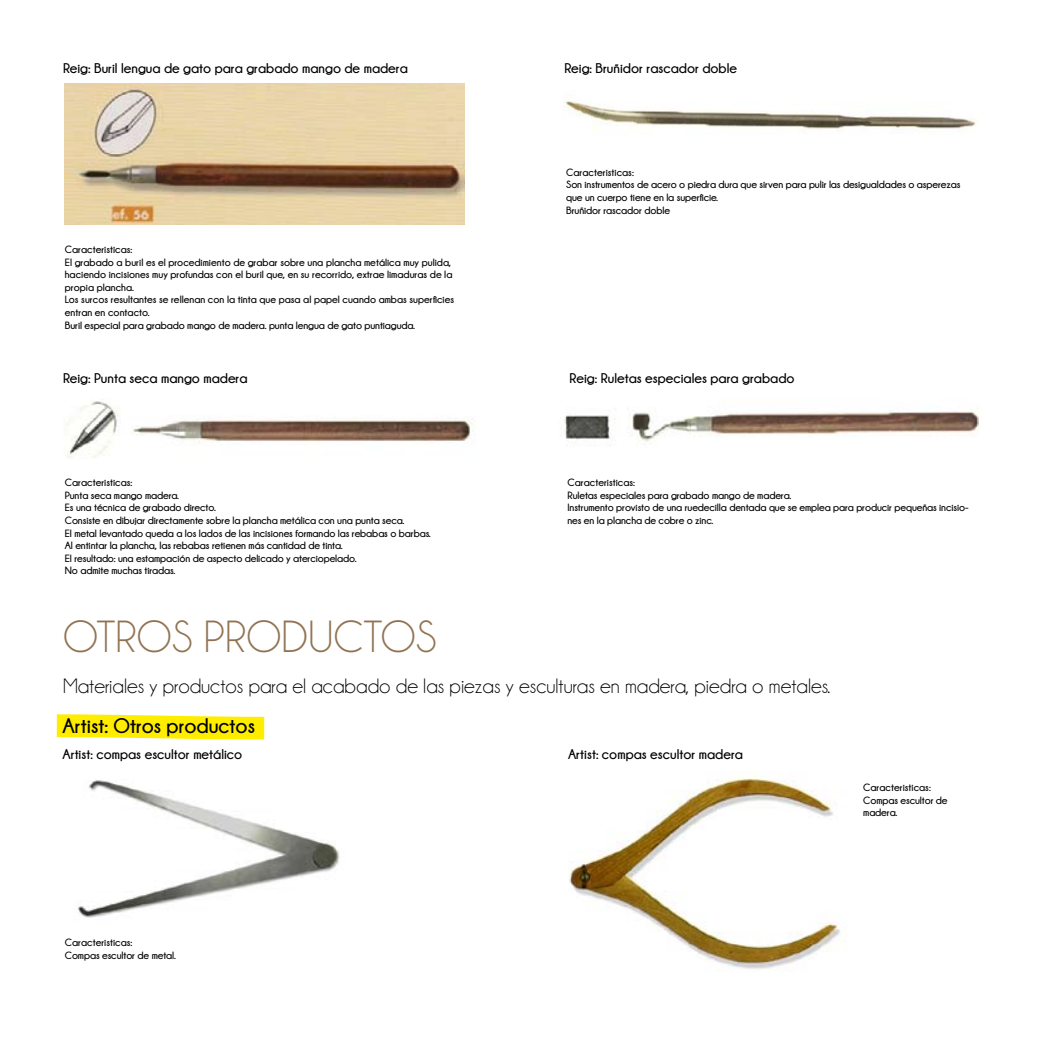
<style>
.page{position:relative;width:1042px;height:1042px;background:#fff}
.page>*{position:absolute;margin:0;border:0;box-sizing:border-box;transform-origin:0 0}
.t1{font:45.5px "Champagne&Limousines";color:#917353}
.t2{font:21px "Champagne&Limousines";color:#000}
.t3{font:700 21px "Champagne&Limousines";color:#000}
.t4{font:700 14px "Champagne&Limousines";color:#000}
.t5{font:700 10.5px/12.6px "Champagne&Limousines";letter-spacing:-.01em;color:#000}
</style>
<div class="page">
<img style="left:64px;top:83px;width:401px;height:141px">
<img style="left:66px;top:401px;width:407px;height:57px">
<img style="left:564px;top:408px;width:415px;height:34px">
<img style="left:563px;top:100px;width:413px;height:34px">
<svg style="left:56px;top:714px;width:209px;height:26px"></svg>
<img style="left:77px;top:780px;width:263px;height:138px">
<img style="left:569px;top:777px;width:271px;height:192px">
<h3 class="t4" style="left:63px;top:60px;width:346px">Reig: Buril lengua de gato para grabado mango de madera</h3>
<p class="t5" style="left:65px;top:243px;width:391px">Caracteristicas:<br>El grabado a buril es el procedimiento de grabar sobre una plancha metálica muy pulida, haciendo incisiones muy profundas con el buril que, en su recorrido, extrae limaduras de la propia plancha.<br>Los surcos resultantes se rellenan con la tinta que pasa al papel cuando ambas superficies entran en contacto.<br>Buril especial para grabado mango de madera. punta lengua de gato puntiaguda.</p>
<h3 class="t4" style="left:63px;top:371px;width:186px">Reig: Punta seca mango madera</h3>
<p class="t5" style="left:65px;top:476px;width:367px">Caracteristicas:<br>Punta seca mango madera.<br>Es una técnica de grabado directo.<br>Consiste en dibujar directamente sobre la plancha metálica con una punta seca.<br>El metal levantado queda a los lados de las incisiones formando las rebabas o barbas.<br>Al entintar la plancha, las rebabas retienen más cantidad de tinta.<br>El resultado: una estampación de aspecto delicado y aterciopelado.<br>No admite muchas tiradas.</p>
<h1 class="t1" style="left:63px;top:613px;width:375px">OTROS PRODUCTOS</h1>
<h3 class="t4" style="left:564px;top:60px;width:174px">Reig: Bruñidor rascador doble</h3>
<p class="t5" style="left:566px;top:166px;width:396px">Caracteristicas:<br>Son instrumentos de acero o piedra dura que sirven para pulir las desigualdades o asperezas que un cuerpo tiene en la superficie.<br>Bruñidor rascador doble</p>
<h3 class="t4" style="left:569px;top:371px;width:226px">Reig: Ruletas especiales para grabado</h3>
<p class="t5" style="left:567px;top:476px;width:403px">Caracteristicas:<br>Ruletas especiales para grabado mango de madera.<br>Instrumento provisto de una ruedecilla dentada que se emplea para producir pequeñas incisio&shy;nes en la plancha de cobre o zinc.</p>
<h2 class="t2" style="left:63px;top:676px;width:769px">Materiales y productos para el acabado de las piezas y esculturas en madera, piedra o metales.</h2>
<h2 class="t3" style="left:63px;top:714px;width:194px">Artist: Otros productos</h2>
<h3 class="t4" style="left:63px;top:746px;width:181px">Artist: compas escultor metálico</h3>
<p class="t5" style="left:65px;top:936px;width:113px">Caracteristicas:<br>Compas escultor de metal.</p>
<h3 class="t4" style="left:568px;top:746px;width:176px">Artist: compas escultor madera</h3>
<p class="t5" style="left:863px;top:781px;width:86px">Caracteristicas:<br>Compas escultor de madera.</p>
</div>
